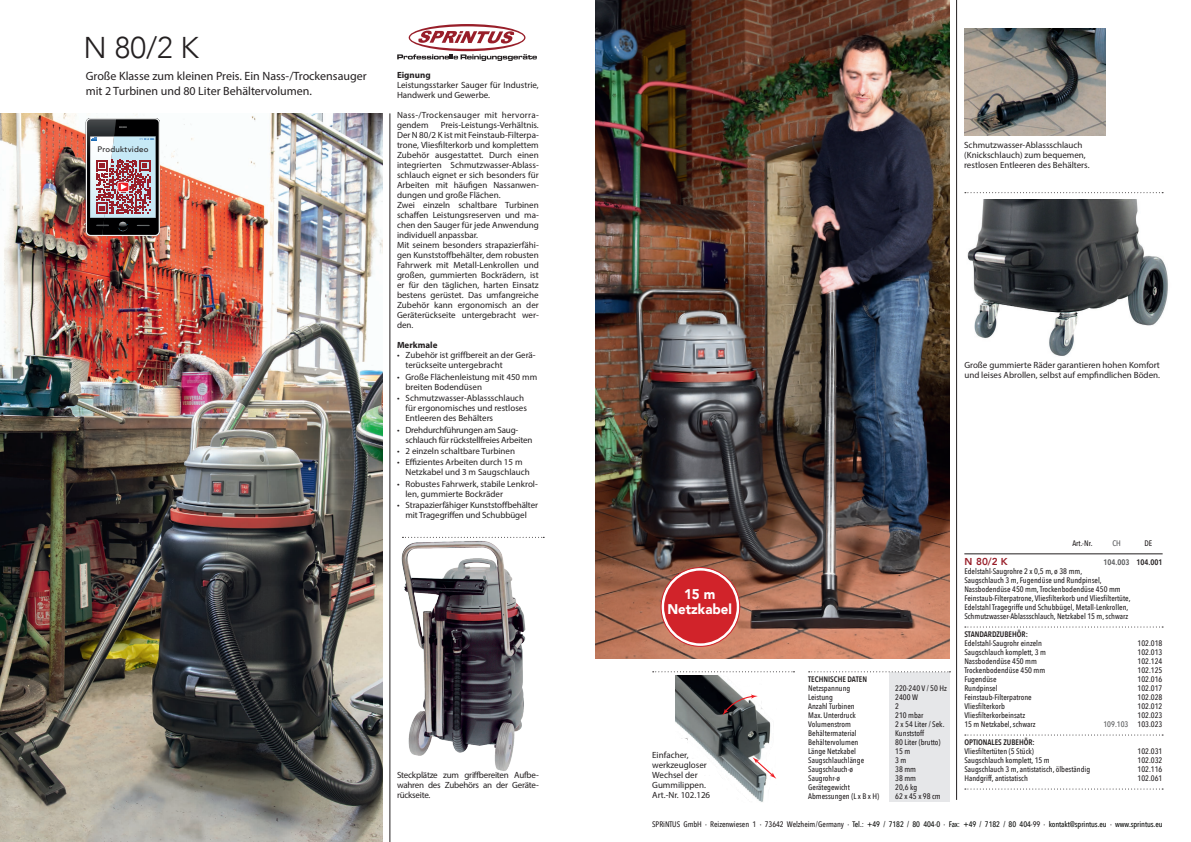
<style>
.page{position:relative;width:1191px;height:842px;background:#fff}
.page>*{position:absolute;margin:0;border:0;box-sizing:border-box;transform-origin:0 0}
.t1{font:300 30px "Avenir";color:#231f20}
.t2{font:900 14px/14.5px "Avenir";color:#fff;text-align:center;scale:.95 1}
.t3{font:12px/14.4px "Myriad Pro";color:#231f20}
.t4{font:800 10px "Avenir";color:#981e29}
.t5{font:9px/10px "Myriad Pro";color:#231f20}
.t6{font:9px/10px "Myriad Pro";letter-spacing:-.02em;color:#231f20}
.t7{font:9px/10px "Myriad Pro";letter-spacing:.03em;color:#231f20}
.t8{font:700 9px "Myriad Pro";color:#231f20}
.t9{font:500 8px/9px "Avenir Next Condensed";color:#231f20}
.t10{font:500 8px "Avenir Next Condensed";letter-spacing:-.01em;color:#0a0c0a}
.t11{font:600 8px "Avenir Next Condensed";color:#231f20}
.t12{font:500 8px "Avenir Next Condensed";color:#57585a}
.t13{font:600 8px "Avenir Next Condensed";color:#57585a}
.t14{font:500 7.9px "Avenir";letter-spacing:.03em;color:#231f20}
.s1{color:#231f20}
</style>
<div class="page">
<img style="left:967px;top:200px;width:201px;height:156px">
<img style="left:595px;top:0;width:355px;height:659px">
<div style="left:889px;top:672px;width:61px;height:130px;background:#e6e7e9"></div>
<svg style="left:808px;top:671px;width:142px;height:1px"></svg>
<hr style="left:964px;top:554px;width:198px;height:1px;background:#231f20">
<svg style="left:965px;top:626px;width:198px;height:1px"></svg>
<svg style="left:965px;top:734px;width:198px;height:1px"></svg>
<svg style="left:965px;top:788px;width:198px;height:1px"></svg>
<hr style="left:956px;top:0;width:1px;height:800px;background:#231f20">
<svg style="left:965px;top:192px;width:198px;height:1px"></svg>
<img style="left:675px;top:676px;width:102px;height:126px">
<svg style="left:722px;top:694px;width:35px;height:21px"></svg>
<svg style="left:752px;top:757px;width:24px;height:22px"></svg>
<svg style="left:652px;top:671px;width:142px;height:1px"></svg>
<svg style="left:661px;top:568px;width:78px;height:78px"></svg>
<div style="left:664px;top:571px;width:72px;height:72px;background:#d1232a;border-radius:50%"></div>
<div style="left:660px;top:567px;width:80px;height:80px;border:1px solid #d1232a;border-radius:50%"></div>
<img style="left:964px;top:28px;width:142px;height:107px">
<img style="left:0;top:113px;width:383px;height:729px">
<img style="left:401px;top:536px;width:135px;height:235px">
<svg style="left:402px;top:537px;width:142px;height:1px"></svg>
<hr style="left:390px;top:113px;width:1px;height:729px;background:#231f20">
<svg style="left:86px;top:118px;width:74px;height:118px;background:#86767c"></svg>
<svg style="left:397px;top:24px;width:140px;height:37px"></svg>
<h1 class="t1" style="left:84px;top:30px;width:117px">N 80/2 K</h1>
<h3 class="t3" style="left:86px;top:69px;width:282px">Große Klasse zum kleinen Preis. Ein Nass-/Trockensauger mit 2 Turbinen und 80 Liter Behältervolumen.</h3>
<p class="t14" style="left:97px;top:142px;width:52px">Produktvideo</p>
<p class="t8" style="left:397px;top:69px;width:35px">Eignung</p>
<p class="t5" style="left:397px;top:80px;width:143px">Leistungsstarker Sauger für Industrie,<br>Handwerk und Gewerbe.</p>
<p class="t7" style="left:397px;top:110px;width:143px">Nass-/Trockensauger mit hervorra&shy;gendem</p>
<p class="t5" style="left:397px;top:120px;width:143px;text-indent:44px">Preis-Leistungs-Verhältnis.<br>Der N 80/2 K ist mit Feinstaub-Filterpa&shy;trone, Vliesfilterkorb und komplettem Zubehör ausgestattet. Durch einen integrierten Schmutzwasser-Ablass&shy;schlauch eignet er sich besonders für Arbeiten mit häufigen Nassanwen&shy;dungen und große Flächen.<br>Zwei einzeln schaltbare Turbinen schaffen Leistungsreserven und ma&shy;chen den Sauger für jede Anwendung individuell anpassbar.<br>Mit seinem besonders strapazierfähi&shy;gen Kunststoffbehälter, dem robusten Fahrwerk mit Metall-Lenkrollen und großen, gummierten Bockrädern, ist er für den täglichen, harten Einsatz bestens gerüstet. Das umfangreiche Zubehör kann ergonomisch an der Geräterückseite untergebracht wer&shy;den.</p>
<p class="t8" style="left:397px;top:339px;width:42px">Merkmale</p>
<p class="t5" style="left:405px;top:350px;width:132px;text-indent:-9px">• Zubehör ist griffbereit an der Gerä&shy;terückseite untergebracht</p>
<p class="t5" style="left:405px;top:372px;width:133px;text-indent:-9px">• Große Flächenleistung mit 450 mm breiten Bodendüsen</p>
<p class="t5" style="left:405px;top:393px;width:123px;text-indent:-9px">• Schmutzwasser-Ablassschlauch für ergonomisches und restloses<br>Entleeren des Behälters</p>
<p class="t6" style="left:405px;top:424px;width:129px;text-indent:-9px">• Drehdurchführungen am Saug&shy;schlauch für rückstellfreies Arbeiten</p>
<p class="t5" style="left:397px;top:446px;width:120px">• 2 einzeln schaltbare Turbinen</p>
<p class="t5" style="left:405px;top:457px;width:126px;text-indent:-9px">• Effizientes Arbeiten durch 15 m<br>Netzkabel und 3 m Saugschlauch</p>
<p class="t5" style="left:405px;top:479px;width:134px;text-indent:-9px">• Robustes Fahrwerk, stabile Lenkrol&shy;len, gummierte Bockräder</p>
<p class="t5" style="left:397px;top:500px;width:143px;text-align:center">• Strapazierfähiger Kunststoffbehälter mit Tragegriffen und Schubbügel</p>
<p class="t5" style="left:397px;top:770px;width:143px;text-align:justify">Steckplätze zum griffbereiten Aufbe&shy;wahren des Zubehörs an der Geräte&shy;rückseite.</p>
<p class="t5" style="left:964px;top:140px;width:127px">Schmutzwasser-Ablassschlauch (Knickschlauch) zum bequemen, restlosen Entleeren des Behälters.</p>
<p class="t5" style="left:964px;top:360px;width:197px">Große gummierte Räder garantieren hohen Komfort und leises Abrollen, selbst auf empfindlichen Böden.</p>
<h2 class="t2" style="left:667px;top:587px;width:69px">15 m<br>Netzkabel</h2>
<p class="t5" style="left:652px;top:750px;width:60px">Einfacher, werkzeugloser<br>Wechsel der<br>Gummilippen.<br>Art.-Nr. 102.126</p>
<p class="t11" style="left:808px;top:672px;width:60px">TECHNISCHE DATEN</p>
<p class="t9" style="left:808px;top:684px;width:44px">Netzspannung</p>
<p class="t9" style="left:895px;top:684px;width:53px">220-240 V / 50 Hz</p>
<p class="t9" style="left:808px;top:693px;width:26px">Leistung</p>
<p class="t9" style="left:895px;top:693px;width:24px">2400 W</p>
<p class="t9" style="left:808px;top:702px;width:48px">Anzahl Turbinen</p>
<p class="t9" style="left:895px;top:702px;width:5px">2</p>
<p class="t9" style="left:808px;top:711px;width:49px">Max. Unterdruck</p>
<p class="t9" style="left:895px;top:711px;width:30px">210 mbar</p>
<p class="t9" style="left:808px;top:720px;width:44px">Volumenstrom</p>
<p class="t9" style="left:895px;top:720px;width:51px">2 x 54 Liter / Sek.</p>
<p class="t9" style="left:808px;top:729px;width:50px">Behältermaterial</p>
<p class="t9" style="left:895px;top:729px;width:30px">Kunststoff</p>
<p class="t9" style="left:808px;top:738px;width:52px">Behältervolumen</p>
<p class="t9" style="left:895px;top:738px;width:47px">80 Liter (brutto)</p>
<p class="t9" style="left:808px;top:747px;width:49px">Länge Netzkabel</p>
<p class="t9" style="left:895px;top:747px;width:17px">15 m</p>
<p class="t9" style="left:808px;top:756px;width:58px">Saugschlauchlänge</p>
<p class="t9" style="left:895px;top:756px;width:13px">3 m</p>
<p class="t9" style="left:808px;top:765px;width:47px">Saugschlauch-ø</p>
<p class="t9" style="left:895px;top:765px;width:22px">38 mm</p>
<p class="t9" style="left:808px;top:774px;width:33px">Saugrohr-ø</p>
<p class="t9" style="left:895px;top:774px;width:22px">38 mm</p>
<p class="t9" style="left:808px;top:783px;width:43px">Gerätegewicht</p>
<p class="t9" style="left:895px;top:783px;width:24px">20,6 kg</p>
<p class="t9" style="left:808px;top:792px;width:73px">Abmessungen (L x B x H)</p>
<p class="t9" style="left:895px;top:792px;width:47px">62 x 45 x 98 cm</p>
<p class="t9" style="left:1072px;top:539px;width:22px">Art.-Nr.</p>
<p class="t12" style="left:1112px;top:539px;width:10px">CH</p>
<p class="t9" style="left:1144px;top:539px;width:9px">DE</p>
<p class="t4" style="left:964px;top:554px;width:45px">N 80/2 K</p>
<p class="t13" style="left:1103px;top:556px;width:60px">104.003 <span class="s1">104.001</span></p>
<p class="t9" style="left:964px;top:567px;width:168px">Edelstahl-Saugrohre 2 x 0,5 m, ø 38 mm,<br>Saugschlauch 3 m, Fugendüse und Rundpinsel, Nassbodendüse 450 mm, Trockenbodendüse 450 mm Feinstaub-Filterpatrone, Vliesfilterkorb und Vliesfiltertüte, Edelstahl Tragegriffe und Schubbügel, Metall-Lenkrollen, Schmutzwasser-Ablassschlauch, Netzkabel 15 m, schwarz</p>
<p class="t11" style="left:964px;top:628px;width:65px">STANDARDZUBEHÖR:</p>
<p class="t9" style="left:964px;top:639px;width:79px">Edelstahl-Saugrohr einzeln</p>
<p class="t9" style="left:1137px;top:639px;width:26px">102.018</p>
<p class="t9" style="left:964px;top:648px;width:83px">Saugschlauch komplett, 3 m</p>
<p class="t9" style="left:1137px;top:648px;width:26px">102.013</p>
<p class="t9" style="left:964px;top:657px;width:74px">Nassbodendüse 450 mm</p>
<p class="t9" style="left:1137px;top:657px;width:26px">102.124</p>
<p class="t9" style="left:964px;top:666px;width:82px">Trockenbodendüse 450 mm</p>
<p class="t9" style="left:1137px;top:666px;width:26px">102.125</p>
<p class="t9" style="left:964px;top:675px;width:34px">Fugendüse</p>
<p class="t9" style="left:1137px;top:675px;width:26px">102.016</p>
<p class="t9" style="left:964px;top:684px;width:35px">Rundpinsel</p>
<p class="t9" style="left:1137px;top:684px;width:26px">102.017</p>
<p class="t9" style="left:964px;top:693px;width:69px">Feinstaub-Filterpatrone</p>
<p class="t9" style="left:1137px;top:693px;width:26px">102.028</p>
<p class="t9" style="left:964px;top:702px;width:42px">Vliesfilterkorb</p>
<p class="t9" style="left:1137px;top:702px;width:26px">102.012</p>
<p class="t9" style="left:964px;top:711px;width:62px">Vliesfilterkorbeinsatz</p>
<p class="t9" style="left:1137px;top:711px;width:26px">102.023</p>
<p class="t9" style="left:964px;top:720px;width:73px">15 m Netzkabel, schwarz</p>
<p class="t12" style="left:1103px;top:720px;width:60px">109.103 <span class="s1">103.023</span></p>
<p class="t11" style="left:964px;top:736px;width:72px">OPTIONALES ZUBEHÖR:</p>
<p class="t9" style="left:964px;top:747px;width:71px">Vliesfiltertüten (5 Stück)</p>
<p class="t9" style="left:1137px;top:747px;width:26px">102.031</p>
<p class="t9" style="left:964px;top:756px;width:87px">Saugschlauch komplett, 15 m</p>
<p class="t9" style="left:1137px;top:756px;width:26px">102.032</p>
<p class="t9" style="left:964px;top:765px;width:127px">Saugschlauch 3 m, antistatisch, ölbeständig</p>
<p class="t9" style="left:1137px;top:765px;width:26px">102.116</p>
<p class="t9" style="left:964px;top:774px;width:65px">Handgriff, antistatisch</p>
<p class="t9" style="left:1137px;top:774px;width:26px">102.061</p>
<p class="t10" style="left:652px;top:820px;width:512px"><span class="s1">SPRiNTUS GmbH</span> · <span class="s1">Reizenwiesen 1</span> · <span class="s1">73642 Welzheim / Germany</span> · Tel.: +49 / 7182 / 80 404-0 · Fax: +49 / 7182 / 80 404<span class="s1">-99</span> · kontakt@sprintus.eu · www.sprintus.eu</p>
</div>
